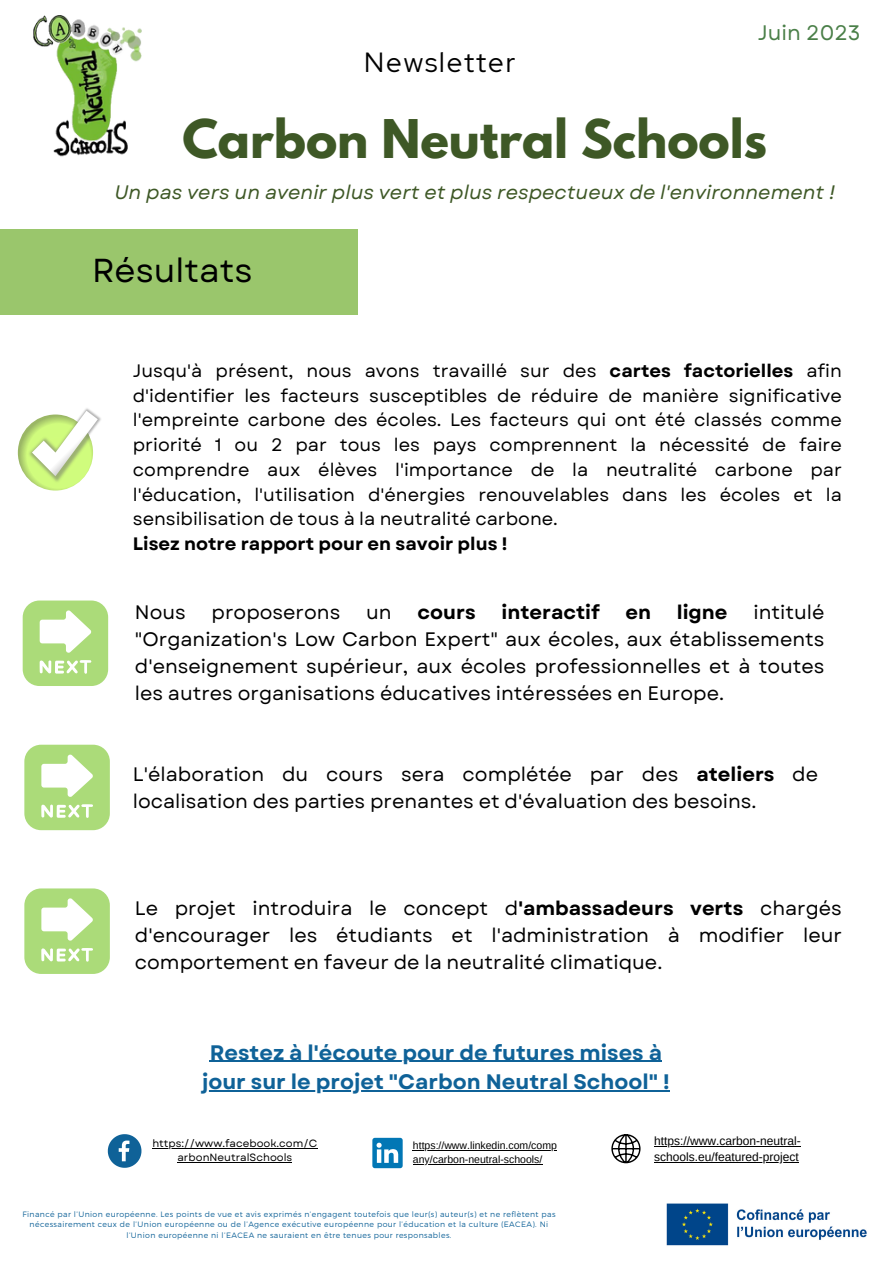
<style>
.page{position:relative;width:893px;height:1264px;background:#fff}
.page>*{position:absolute;margin:0;border:0;box-sizing:border-box;transform-origin:0 0}
.t1{font:700 47.25px "League Spartan";color:#3e5826}
.t2{font:33.15px "Garet";color:#000}
.t3{font:27.6px "Red Hat Display";letter-spacing:.07em;color:#000}
.t4{font:700 21px/29.2px "Garet";color:#0f6298;text-align:center}
.t5{font:21px "Garet";color:#4a7f48}
.t6{font:19.5px/27px "Garet";color:#000;text-align:justify}
.t7{font:italic 19.5px "Garet";color:#3e5826}
.t8{font:700 19.5px "Garet";color:#000}
.t9{font:18px/24.8px "Garet";color:#000;text-align:justify}
.t10{font:700 18px "Garet";color:#000}
.t11{font:12px/16px "Arimo";color:#000}
.t12{font:10.5px/14px "Arimo";color:#000}
.t13{font:10.5px/14px "Garet";color:#000;text-align:center}
.t14{font:300 7.8px/10.4px "Montserrat";letter-spacing:.05em;color:#0f6298;text-align:center}
.s1{font-weight:700}
</style>
<div class="page">
<div style="left:0;top:229px;width:357px;height:85px;background:#9ac66c"></div>
<img style="left:33px;top:15px;width:109px;height:142px">
<svg style="left:108px;top:1134px;width:33px;height:33px"></svg>
<img style="left:84px;top:408px;width:17px;height:16px">
<svg style="left:18px;top:414px;width:75px;height:76px"></svg>
<img style="left:26px;top:423px;width:59px;height:63px">
<svg style="left:32px;top:411px;width:66px;height:65px"></svg>
<div style="left:23px;top:600px;width:85px;height:86px;background:#abdb79;border-radius:17px"></div>
<svg style="left:40px;top:660px;width:51px;height:13px"></svg>
<svg style="left:40px;top:610px;width:51px;height:43px"></svg>
<div style="left:24px;top:744px;width:86px;height:86px;background:#abdb79;border-radius:17px"></div>
<svg style="left:41px;top:804px;width:52px;height:14px"></svg>
<svg style="left:41px;top:754px;width:52px;height:43px"></svg>
<div style="left:24px;top:888px;width:86px;height:85px;background:#abdb79;border-radius:17px"></div>
<svg style="left:41px;top:948px;width:52px;height:13px"></svg>
<svg style="left:41px;top:898px;width:52px;height:43px"></svg>
<svg style="left:372px;top:1137px;width:30px;height:31px"></svg>
<svg style="left:611px;top:1134px;width:29px;height:29px"></svg>
<img style="left:666px;top:1203px;width:201px;height:43px">
<hr style="left:210px;top:1060px;width:452px;height:1px;background:#0f6298">
<hr style="left:202px;top:1090px;width:467px;height:1px;background:#0f6298">
<hr style="left:654px;top:1145px;width:146px;height:1px;background:#000">
<hr style="left:654px;top:1161px;width:144px;height:1px;background:#000">
<hr style="left:152px;top:1148px;width:165px;height:1px;background:#000">
<hr style="left:177px;top:1162px;width:115px;height:1px;background:#000">
<hr style="left:413px;top:1149px;width:144px;height:1px;background:#000">
<hr style="left:413px;top:1163px;width:129px;height:1px;background:#000">
<p class="t3" style="left:364px;top:43px;width:153px">Newsletter</p>
<p class="t5" style="left:757px;top:18px;width:104px">Juin 2023</p>
<p class="t1" style="left:182px;top:116px;width:586px">Carbon Neutral Schools</p>
<p class="t7" style="left:114px;top:178px;width:722px">Un pas vers un avenir plus vert et plus respectueux de l'environnement !</p>
<p class="t2" style="left:92px;top:247px;width:162px">Résultats</p>
<p class="t9" style="left:133px;top:358px;width:710px">Jusqu'à présent, nous avons travaillé sur des <span class="s1">cartes factorielles</span> afin d'identifier les facteurs susceptibles de réduire de manière significative l'empreinte carbone des écoles. Les facteurs qui ont été classés comme priorité 1 ou 2 par tous les pays comprennent la nécessité de faire comprendre aux élèves l'importance de la neutralité carbone par l'éducation, l'utilisation d'énergies renouvelables dans les écoles et la sensibilisation de tous à la neutralité carbone.</p>
<p class="t10" style="left:133px;top:530px;width:376px">Lisez notre rapport pour en savoir plus !</p>
<p class="t6" style="left:135px;top:598px;width:52px">Nous</p>
<p class="t6" style="left:212px;top:598px;width:130px">proposerons</p>
<p class="t6" style="left:366px;top:598px;width:27px">un</p>
<p class="t8" style="left:417px;top:598px;width:60px">cours</p>
<p class="t8" style="left:501px;top:598px;width:100px">interactif</p>
<p class="t8" style="left:625px;top:598px;width:27px">en</p>
<p class="t8" style="left:676px;top:598px;width:52px">ligne</p>
<p class="t6" style="left:135px;top:598px;width:691px;text-indent:618px">intitulé "Organization's Low Carbon Expert" aux écoles, aux établissements d'enseignement supérieur, aux écoles professionnelles et à toutes les autres organisations éducatives intéressées en Europe.</p>
<p class="t6" style="left:133px;top:760px;width:686px">L'élaboration du cours sera complétée par des <span class="s1">ateliers</span> de localisation des parties prenantes et d'évaluation des besoins.</p>
<p class="t6" style="left:135px;top:894px;width:708px">Le projet introduira le concept d<span class="s1">'ambassadeurs verts</span> chargés d'encourager les étudiants et l'administration à modifier leur comportement en faveur de la neutralité climatique.</p>
<p class="t4" style="left:202px;top:1037px;width:469px">Restez à l'écoute pour de futures mises à jour sur le projet "Carbon Neutral School" !</p>
<p class="t13" style="left:152px;top:1136px;width:166px">https://www.facebook.com/C arbonNeutralSchools</p>
<p class="t12" style="left:413px;top:1138px;width:145px">https://www.linkedin.com/comp any/carbon-neutral-schools/</p>
<p class="t14" style="left:22px;top:1208px;width:534px">Financé par l’Union européenne. Les points de vue et avis exprimés n’engagent toutefois que leur(s) auteur(s) et ne reflètent pas nécessairement ceux de l’Union européenne ou de l’Agence exécutive européenne pour l’éducation et la culture (EACEA). Ni l’Union européenne ni l’EACEA ne sauraient en être tenues pour responsables.</p>
<p class="t11" style="left:654px;top:1132px;width:148px">https://www.carbon-neutral&shy;schools.eu/featured-project</p>
</div>
